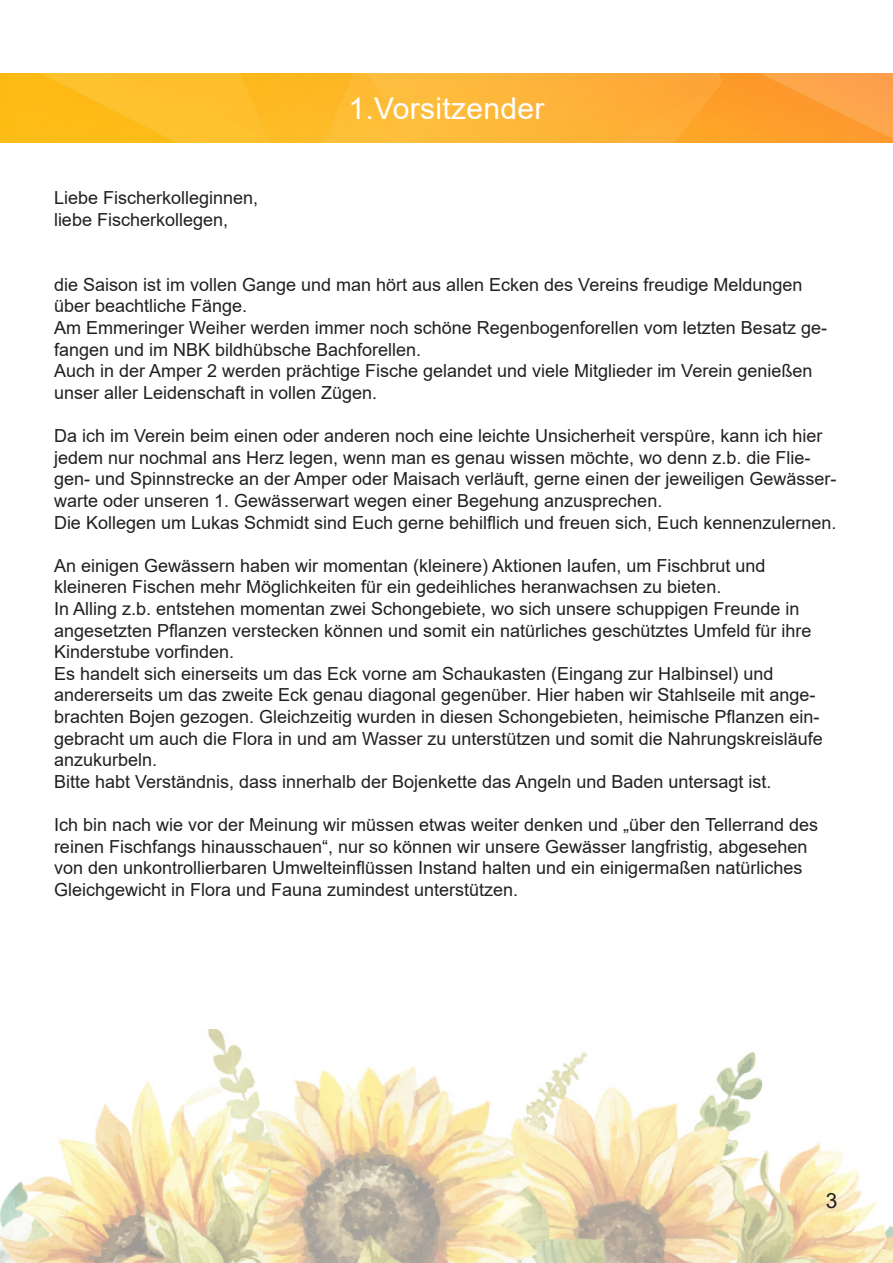
<style>
.page{position:relative;width:893px;height:1263px;background:#fff}
.page>*{position:absolute;margin:0;border:0;box-sizing:border-box;transform-origin:0 0}
.t1{font:30px "Arial";letter-spacing:.01em;color:#fff}
.t2{font:21px "Arial";color:#231f20}
.t3{font:18px/21.6px "Arial";color:#231f20}
</style>
<div class="page">
<img style="left:0;top:1029px;width:893px;height:234px">
<img style="left:0;top:74px;width:893px;height:68px">
<p class="t3" style="left:54px;top:187px;width:206px">Liebe Fischerkolleginnen, liebe Fischerkollegen,</p>
<p class="t1" style="left:349px;top:88px;width:197px">1.Vorsitzender</p>
<p class="t3" style="left:54px;top:274px;width:750px">die Saison ist im vollen Gange und man hört aus allen Ecken des Vereins freudige Meldungen</p>
<p class="t3" style="left:54px;top:295px;width:195px">über beachtliche Fänge.</p>
<p class="t3" style="left:54px;top:317px;width:775px">Am Emmeringer Weiher werden immer noch schöne Regenbogenforellen vom letzten Besatz ge&shy;fangen und im NBK bildhübsche Bachforellen.</p>
<p class="t3" style="left:54px;top:360px;width:760px">Auch in der Amper 2 werden prächtige Fische gelandet und viele Mitglieder im Verein genießen</p>
<p class="t3" style="left:54px;top:382px;width:325px">unser aller Leidenschaft in vollen Zügen.</p>
<p class="t3" style="left:54px;top:425px;width:784px">Da ich im Verein beim einen oder anderen noch eine leichte Unsicherheit verspüre, kann ich hier jedem nur nochmal ans Herz legen, wenn man es genau wissen möchte, wo denn z.b. die Flie&shy;gen- und Spinnstrecke an der Amper oder Maisach verläuft, gerne einen der jeweiligen Gewässer&shy;warte oder unseren 1. Gewässerwart wegen einer Begehung anzusprechen.</p>
<p class="t3" style="left:54px;top:511px;width:784px">Die Kollegen um Lukas Schmidt sind Euch gerne behilflich und freuen sich, Euch kennenzulernen.</p>
<p class="t3" style="left:54px;top:554px;width:713px">An einigen Gewässern haben wir momentan (kleinere) Aktionen laufen, um Fischbrut und</p>
<p class="t3" style="left:54px;top:576px;width:669px">kleineren Fischen mehr Möglichkeiten für ein gedeihliches heranwachsen zu bieten.</p>
<p class="t3" style="left:54px;top:598px;width:747px">In Alling z.b. entstehen momentan zwei Schongebiete, wo sich unsere schuppigen Freunde in</p>
<p class="t3" style="left:54px;top:619px;width:759px">angesetzten Pflanzen verstecken können und somit ein natürliches geschütztes Umfeld für ihre</p>
<p class="t3" style="left:54px;top:641px;width:182px">Kinderstube vorfinden.</p>
<p class="t3" style="left:54px;top:662px;width:721px">Es handelt sich einerseits um das Eck vorne am Schaukasten (Eingang zur Halbinsel) und</p>
<p class="t3" style="left:54px;top:684px;width:770px">andererseits um das zweite Eck genau diagonal gegenüber. Hier haben wir Stahlseile mit ange&shy;brachten Bojen gezogen. Gleichzeitig wurden in diesen Schongebieten, heimische Pflanzen ein&shy;gebracht um auch die Flora in und am Wasser zu unterstützen und somit die Nahrungskreisläufe anzukurbeln.</p>
<p class="t3" style="left:54px;top:770px;width:719px">Bitte habt Verständnis, dass innerhalb der Bojenkette das Angeln und Baden untersagt ist.</p>
<p class="t3" style="left:54px;top:814px;width:766px">Ich bin nach wie vor der Meinung wir müssen etwas weiter denken und „über den Tellerrand des</p>
<p class="t3" style="left:54px;top:835px;width:755px">reinen Fischfangs hinausschauen“, nur so können wir unsere Gewässer langfristig, abgesehen von den unkontrollierbaren Umwelteinflüssen Instand halten und ein einigermaßen natürliches<br>Gleichgewicht in Flora und Fauna zumindest unterstützen.</p>
<p class="t2" style="left:826px;top:1186px;width:13px">3</p>
</div>
